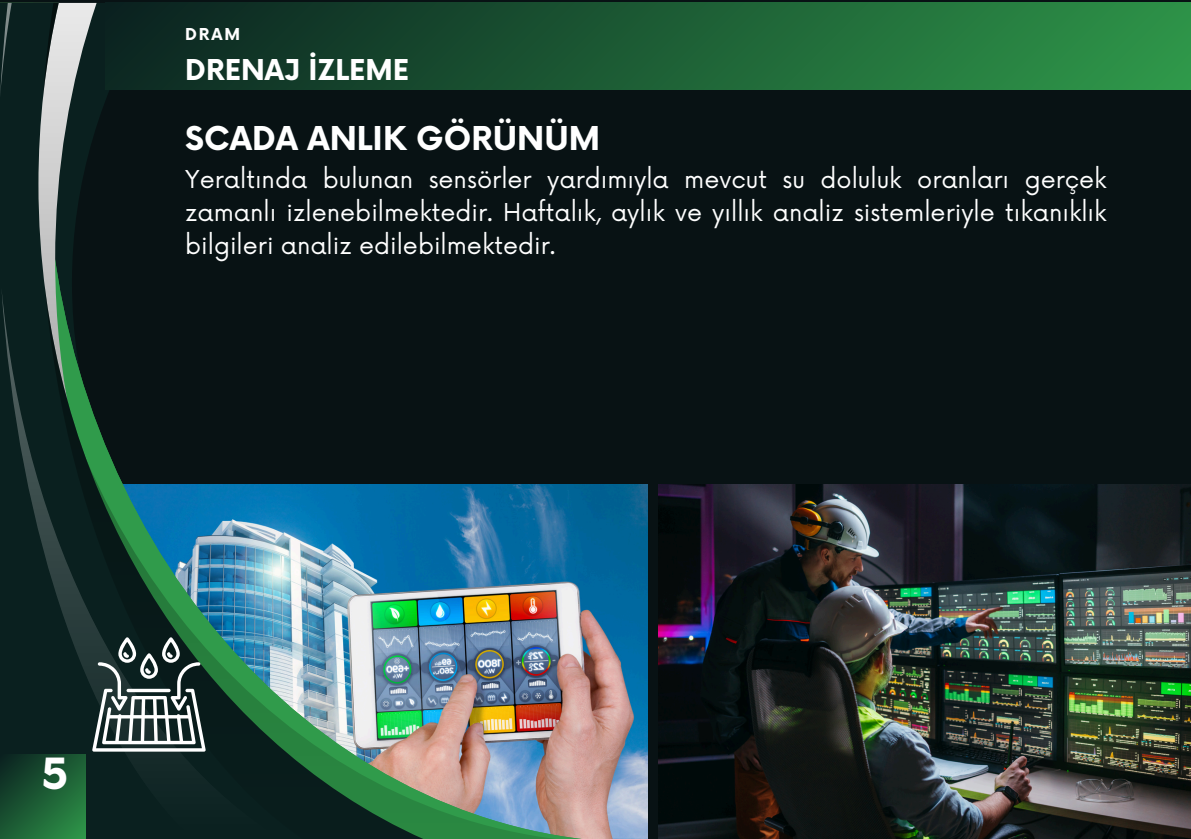
<style>
.page{position:relative;width:1191px;height:839px;background:#fff}
.page>*{position:absolute;margin:0;border:0;box-sizing:border-box;transform-origin:0 0}
.t1{font:700 42px "Now";color:#fff}
.t2{font:700 32px "Now";color:#fff}
.t3{font:700 28px "Now";color:#fff}
.t4{font:24px/33px "Now";color:#fff;text-align:justify}
.t5{font:700 16px "Now";color:#fff}
</style>
<div class="page">
<div style="left:0;top:0;width:1191px;height:838px;background:#081214"></div>
<img style="left:585px;top:484px;width:63px;height:354px">
<svg style="left:560px;top:89px;width:25px;height:749px"></svg>
<img style="left:424px;top:89px;width:136px;height:749px">
<svg style="left:0;top:3px;width:424px;height:751px"></svg>
<img style="left:283px;top:287px;width:141px;height:551px">
<svg style="left:43px;top:3px;width:16px;height:95px"></svg>
<svg style="left:1px;top:287px;width:282px;height:551px"></svg>
<svg style="left:0;top:3px;width:12px;height:95px"></svg>
<div style="left:105px;top:3px;width:1086px;height:86px;background:linear-gradient(to right,#0b2421,#2e9649)"></div>
<svg style="left:0;top:754px;width:85px;height:84px;background:#1c5b34"></svg>
<svg style="left:92px;top:637px;width:114px;height:114px"></svg>
<img style="left:658px;top:484px;width:533px;height:354px">
<p class="t5" style="left:185px;top:26px;width:56px">DRAM</p>
<p class="t3" style="left:185px;top:55px;width:225px">DRENAJ İZLEME</p>
<h1 class="t2" style="left:185px;top:121px;width:417px">SCADA ANLIK GÖRÜNÜM</h1>
<h2 class="t4" style="left:185px;top:164px;width:923px">Yeraltında bulunan sensörler yardımıyla mevcut su doluluk oranları gerçek zamanlı izlenebi lmektedi r. Haftalık, aylık ve yıllık analiz sistemleriyle tıkanıklık bilgileri analiz edilebilmektedir.</h2>
<p class="t1" style="left:42px;top:751px;width:28px">5</p>
</div>
